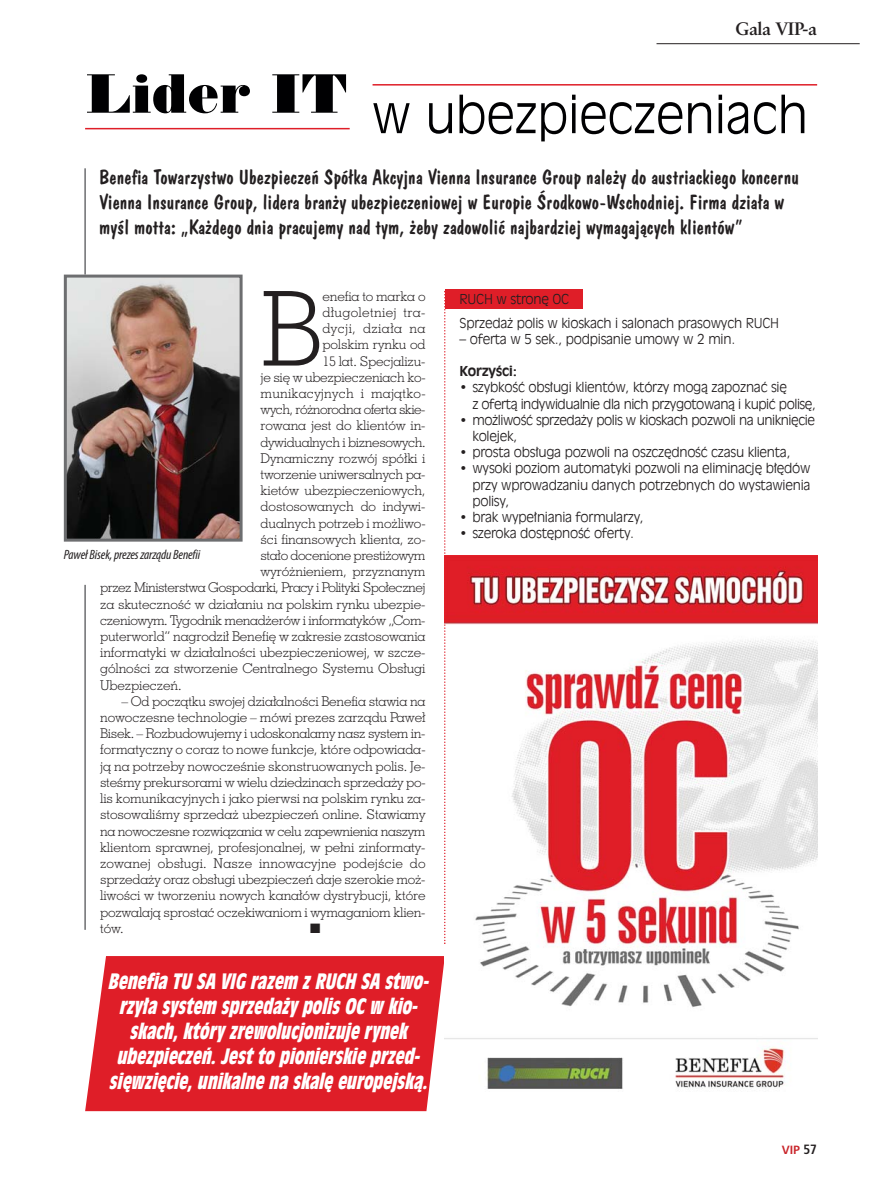
<style>
.page{position:relative;width:881px;height:1191px;background:#fff}
.page>*{position:absolute;margin:0;border:0;box-sizing:border-box;transform-origin:0 0}
.t1{font:103.5px "Geo Slab 703 Lt EU";color:#231f20}
.t2{font:54px "Normande EU";letter-spacing:-.01em;color:#000002}
.t3{font:51px "Incised 901 Lt EU";letter-spacing:-.01em;color:#000002}
.t4{font:21px/25.2px "Dom Casual EU";color:#231f20}
.t5{font:italic 21px/25.2px "Incised 901 Bd Cn EU";color:#fff;text-align:center}
.t6{font:700 18px "Classical Garamond TL";letter-spacing:-.02em;color:#231f20}
.t7{font:13.5px/16.2px "Geo Slab 703 Lt EU";letter-spacing:-.01em;color:#231f20;text-align:justify}
.t8{font:13.5px/16.2px "Incised 901 Lt EU";letter-spacing:-.02em;color:#231f20}
.t9{font:13.5px "Geo Slab 703 Lt EU";letter-spacing:-.04em;color:#231f20}
.t10{font:13.5px "Geo Slab 703 Lt EU";letter-spacing:-.03em;color:#231f20}
.t11{font:italic condensed 13.5px "Myriad Pro";letter-spacing:-.01em;color:#231f20}
.t12{font:13.5px "Geo Slab 703 Lt EU";letter-spacing:-.035em;color:#231f20}
.t13{font:13.5px "Geo Slab 703 Lt EU";letter-spacing:.01em;color:#231f20}
.t14{font:13.5px "Geo Slab 703 Lt EU";letter-spacing:.02em;color:#231f20}
.t15{font:13.5px "Geo Slab 703 Lt EU";letter-spacing:.025em;color:#231f20}
.t16{font:700 13.5px "Incised 901 EU";letter-spacing:-.02em;color:#231f20}
.t17{font:13.5px "Zapf Dingbats ITC";color:#231f20}
.t18{font:700 12px "Humnst 777 EU";color:#c9252b}
.s1{font-family:"Humnst 777 Cn EU";font-size:13.5px;color:#231f20}
</style>
<div class="page">
<div style="left:85px;top:956px;width:359px;height:155px;background:#df1e28"></div>
<hr style="left:656px;top:43px;width:203px;height:1px;background:#231f20">
<img style="left:444px;top:556px;width:372px;height:533px">
<svg style="left:444px;top:309px;width:1px;height:635px"></svg>
<div style="left:444px;top:289px;width:138px;height:19px;background:#df1e28"></div>
<img style="left:68px;top:278px;width:170px;height:259px">
<div style="left:64px;top:274px;width:178px;height:267px;border:3px solid #6d6e70"></div>
<hr style="left:84px;top:168px;width:2px;height:106px;background:#6d6e70">
<hr style="left:84px;top:585px;width:2px;height:344px;background:#6d6e70">
<hr style="left:372px;top:84px;width:444px;height:2px;background:#df1e28">
<hr style="left:85px;top:128px;width:264px;height:1px;background:#df1e28">
<h2 class="t2" style="left:85px;top:62px;width:264px">Lider IT</h2>
<h3 class="t6" style="left:735px;top:18px;width:83px">Gala VIP-a</h3>
<h3 class="t3" style="left:371px;top:95px;width:438px">w ubezpieczeniach</h3>
<p class="t4" style="left:99px;top:166px;width:701px">Benefia Towarzystwo Ubezpieczeń Spółka Akcyjna Vienna Insurance Group należy do austriackiego koncernu<br>Vienna Insurance Group, lidera branży ubezpieczeniowej w Europie Środkowo-Wschodniej. Firma działa w myśl motta: „Każdego dnia pracujemy nad tym, żeby zadowolić najbardziej wymagających klientów”</p>
<h1 class="t1" style="left:260px;top:291px;width:64px">B</h1>
<p class="t7" style="left:322px;top:289px;width:104px">enefia to marka o</p>
<p class="t14" style="left:322px;top:307px;width:104px">długoletniej tra-</p>
<p class="t15" style="left:322px;top:323px;width:104px">dycji, działa na</p>
<p class="t7" style="left:322px;top:338px;width:104px">polskim rynku od</p>
<p class="t7" style="left:322px;top:354px;width:104px">15 lat. Specjalizu-</p>
<p class="t7" style="left:260px;top:370px;width:166px">je się w ubezpieczeniach ko-</p>
<p class="t13" style="left:260px;top:388px;width:166px">munikacyjnych i majątko-</p>
<p class="t9" style="left:260px;top:404px;width:166px">wych, różnorodna oferta skie-</p>
<p class="t7" style="left:260px;top:419px;width:166px">rowana jest do klientów in-</p>
<p class="t10" style="left:260px;top:437px;width:166px">dywidualnych i biznesowych.</p>
<p class="t7" style="left:260px;top:451px;width:166px">Dynamiczny rozwój spółki i</p>
<p class="t7" style="left:260px;top:467px;width:166px">tworzenie uniwersalnych pa-</p>
<p class="t7" style="left:260px;top:483px;width:166px">kietów ubezpieczeniowych,</p>
<p class="t7" style="left:260px;top:500px;width:166px">dostosowanych do indywi-</p>
<p class="t7" style="left:260px;top:516px;width:166px">dualnych potrzeb i możliwo-</p>
<p class="t7" style="left:260px;top:532px;width:166px">ści finansowych klienta, zo-</p>
<p class="t12" style="left:260px;top:550px;width:166px">stało docenione prestiżowym</p>
<p class="t7" style="left:260px;top:564px;width:166px">wyróżnieniem, przyznanym</p>
<p class="t9" style="left:100px;top:583px;width:327px">przez Ministerstwa Gospodarki, Pracy i Polityki Społecznej</p>
<p class="t7" style="left:100px;top:597px;width:327px">za skuteczność w działaniu na polskim rynku ubezpie-</p>
<p class="t10" style="left:100px;top:615px;width:327px">czeniowym. Tygodnik menadżerów i informatyków „Com-</p>
<p class="t7" style="left:100px;top:629px;width:327px">puterworld” nagrodził Benefię w zakresie zastosowania</p>
<p class="t7" style="left:100px;top:645px;width:327px">informatyki w działalności ubezpieczeniowej, w szcze-</p>
<p class="t7" style="left:100px;top:662px;width:327px">gólności za stworzenie Centralnego Systemu Obsługi</p>
<p class="t7" style="left:100px;top:678px;width:83px">Ubezpieczeń.</p>
<p class="t7" style="left:100px;top:694px;width:327px;text-indent:21px">– Od początku swojej działalności Benefia stawia na nowoczesne technologie – mówi prezes zarządu Paweł Bisek. – Rozbudowujemy i udoskonalamy nasz system in&shy;formatyczny o coraz to nowe funkcje, które odpowiada&shy;ją na potrzeby nowocześnie skonstruowanych polis. Je&shy;steśmy prekursorami w wielu dziedzinach sprzedaży po&shy;lis komunikacyjnych i jako pierwsi na polskim rynku za&shy;stosowaliśmy sprzedaż ubezpieczeń online. Stawiamy na nowoczesne rozwiązania w celu zapewnienia naszym klientom sprawnej, profesjonalnej, w pełni zinformaty&shy;zowanej obsługi. Nasze innowacyjne podejście do sprzedaży oraz obsługi ubezpieczeń daje szerokie moż&shy;liwości w tworzeniu nowych kanałów dystrybucji, które pozwalają sprostać oczekiwaniom i wymaganiom klien&shy;tów.</p>
<p class="t11" style="left:64px;top:546px;width:138px">Paweł Bisek, prezes zarządu Benefii</p>
<p class="t17" style="left:310px;top:923px;width:12px">■</p>
<h3 class="t5" style="left:108px;top:968px;width:325px">Benefia TU SA VIG razem z RUCH SA stwo&shy;rzyła system sp rzedaży polis OC w kio&shy;skach, który zrewolucjonizuje rynek ubezpieczeń. Jest to pionierskie przed&shy;sięwzięcie, unikalne na skalę europejską.</h3>
<p class="t8" style="left:459px;top:288px;width:321px;line-height:23.7px">RUCH w stronę OC<br>Sprzedaż polis w kioskach i salonach prasowych RUCH</p>
<p class="t8" style="left:459px;top:332px;width:277px">– oferta w 5 sek., podpisanie umowy w 2 min.</p>
<p class="t16" style="left:459px;top:362px;width:59px">Korzyści:</p>
<p class="t8" style="left:472px;top:380px;width:345px;text-indent:-13px">• szybkość obsługi klientów, którzy mogą zapoznać się<br>z ofertą indywidualnie dla nich przygotowaną i kupić polisę,</p>
<p class="t8" style="left:472px;top:413px;width:344px;text-indent:-13px">• możliwość sprzedaży polis w kioskach pozwoli na uniknięcie kolejek,</p>
<p class="t8" style="left:459px;top:445px;width:332px">• prosta obsługa pozwoli na oszczędność czasu klienta,</p>
<p class="t8" style="left:472px;top:461px;width:339px;text-align:justify;text-indent:-13px">• wysoki poziom automatyki pozwoli na eliminację błędów przy wprowadzaniu danych potrzebnych do wystawienia polisy,</p>
<p class="t8" style="left:459px;top:510px;width:185px">• brak wypełniania formularzy,</p>
<p class="t8" style="left:459px;top:526px;width:176px">• szeroka dostępność oferty.</p>
<p class="t18" style="left:781px;top:1142px;width:37px">VIP <span class="s1">57</span></p>
</div>
